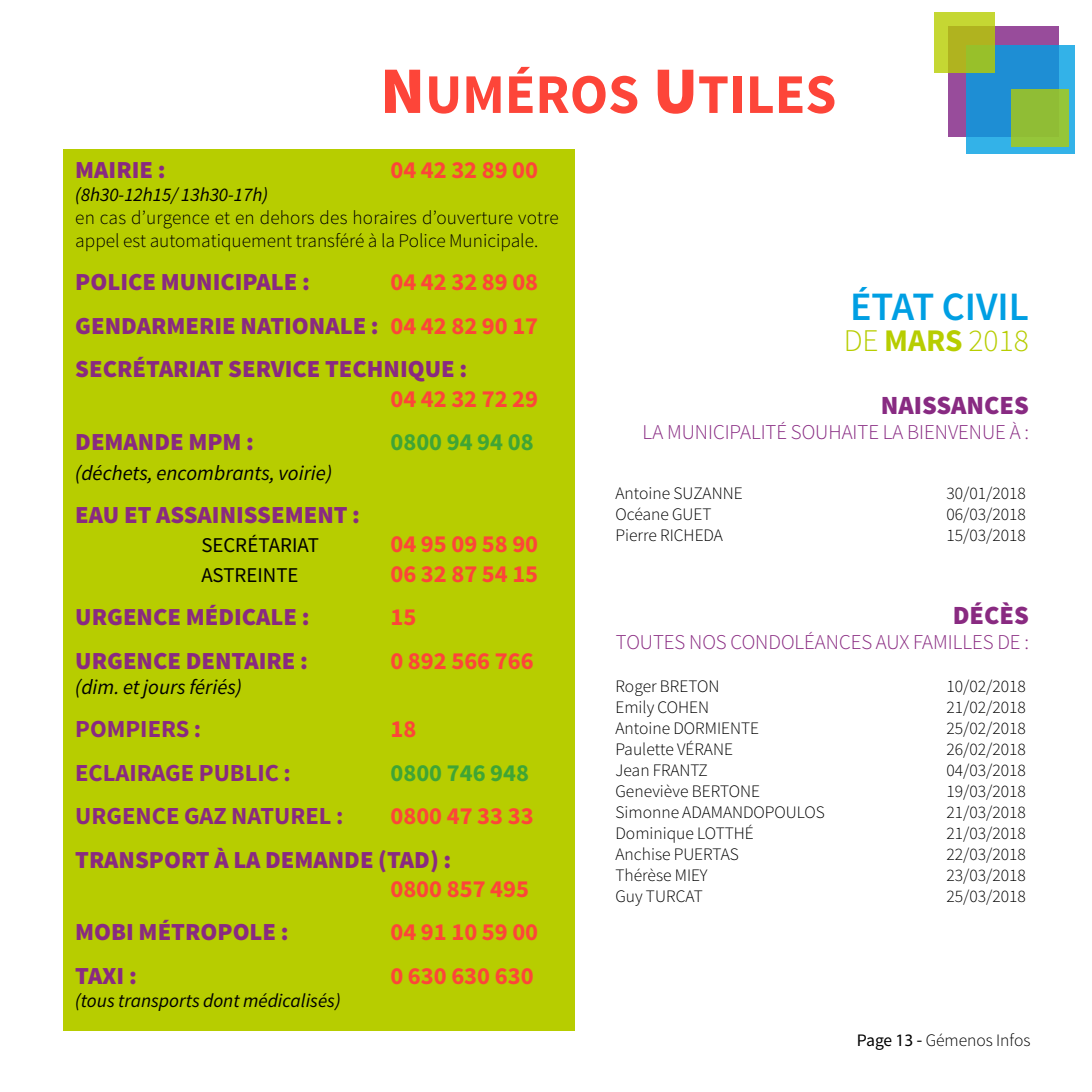
<style>
.page{position:relative;width:1092px;height:1092px;background:#fff}
.page>*{position:absolute;margin:0;border:0;box-sizing:border-box;transform-origin:0 0}
.t1{font:700 56px "Source Sans Pro";color:#fd4539}
.t2{font:600 40.25px "Source Sans Pro";color:#009fe3}
.t3{font:300 31.5px "Source Sans Pro";color:#b7cd00}
.t4{font:900 26.25px "Source Sans Pro";color:#882a82}
.t5{font:900 26.25px "Source Sans Pro";color:#892a81}
.t6{font:900 24.5px/43.4px "Source Sans Pro";color:#892a81;text-align:justify}
.t7{font:700 24.5px "Source Sans Pro";color:#fd4539}
.t8{font:700 24.5px "Source Sans Pro";color:#892a81}
.t9{font:700 24.5px "Source Sans Pro";color:#3fa535}
.t10{font:italic 21px "Source Sans Pro";color:#000}
.t11{font:300 21px "Source Sans Pro";color:#892a81}
.t12{font:300 21px "Source Sans Pro";color:#882a82}
.t13{font:21px "Source Sans Pro";color:#000}
.t14{font:300 19.25px/23.1px "Source Sans Pro";color:#000}
.t15{font:italic 19.25px "Source Sans Pro";color:#000}
.t16{font:300 17.5px "Source Sans Pro";color:#000}
.s1{font-weight:900;font-size:66.5px}
.s2{font-weight:700;color:#fd4539}
.s3{font-weight:700}
.s4{font-weight:400}
.s5{font-family:"Myriad Pro";font-weight:400}
</style>
<div class="page">
<div style="left:63px;top:149px;width:511px;height:881px;background:#b7cd00"></div>
<div style="left:947px;top:26px;width:111px;height:111px;background:#984c9b"></div>
<svg style="left:966px;top:45px;width:109px;height:109px;background:#2699d6"></svg>
<div style="left:1011px;top:89px;width:57px;height:57px;background:#90bd35"></div>
<svg style="left:934px;top:12px;width:60px;height:60px;background:#b3c429"></svg>
<h1 class="t1" style="left:380px;top:58px;width:457px"><span class="s1">N</span>UMÉROS <span class="s1">U</span>TILES</h1>
<h3 class="t6" style="left:75px;top:149px;width:92px">MAIRIE :</h3>
<h3 class="t7" style="left:390px;top:154px;width:149px">04 42 32 89 00</h3>
<p class="t15" style="left:75px;top:182px;width:194px">(8h30-12h15/ 13h30-17h)</p>
<p class="t14" style="left:75px;top:206px;width:485px">en cas d’urgence et en dehors des horaires d’ouverture votre appel est automatiquement transféré à la Police Municipale.</p>
<h3 class="t6" style="left:75px;top:262px;width:236px">POLICE MUNICIPALE :</h3>
<h3 class="t6" style="left:75px;top:262px;width:464px;text-indent:315px"><span class="s2">04 42 32 89 08<br></span>GENDARMERIE NATIONALE : <span class="s2">04 42 82 90 17<br></span>SECRÉTARIAT SERVICE TECHNIQUE :</h3>
<h3 class="t7" style="left:390px;top:383px;width:149px">04 42 32 72 29</h3>
<h3 class="t6" style="left:75px;top:421px;width:180px">DEMANDE MPM :</h3>
<h3 class="t9" style="left:390px;top:426px;width:145px">0800 94 94 08</h3>
<p class="t10" style="left:75px;top:459px;width:258px">(déchets, encombrants, voirie)</p>
<h3 class="t6" style="left:75px;top:494px;width:286px">EAU ET ASSAINISSEMENT :</h3>
<p class="t13" style="left:201px;top:532px;width:119px">SECRÉTARIAT</p>
<h3 class="t7" style="left:390px;top:528px;width:149px">04 95 09 58 90</h3>
<p class="t13" style="left:201px;top:562px;width:99px">ASTREINTE</p>
<h3 class="t7" style="left:390px;top:558px;width:149px">06 32 87 54 15</h3>
<h3 class="t6" style="left:75px;top:596px;width:236px">URGENCE MÉDICALE :</h3>
<h3 class="t7" style="left:390px;top:601px;width:27px">15</h3>
<h3 class="t6" style="left:75px;top:640px;width:234px">URGENCE DENTAIRE :</h3>
<h3 class="t7" style="left:390px;top:644px;width:145px">0 892 566 766</h3>
<p class="t10" style="left:75px;top:674px;width:168px">(dim. et jours fériés)</p>
<h3 class="t8" style="left:75px;top:713px;width:127px">POMPIERS :</h3>
<h3 class="t7" style="left:390px;top:713px;width:27px">18</h3>
<h3 class="t8" style="left:75px;top:756px;width:217px">ECLAIRAGE PUBLIC :</h3>
<h3 class="t9" style="left:390px;top:756px;width:140px">0800 746 948</h3>
<h3 class="t8" style="left:75px;top:800px;width:270px">URGENCE GAZ NATUREL :</h3>
<h3 class="t7" style="left:390px;top:800px;width:145px">0800 47 33 33</h3>
<h3 class="t6" style="left:75px;top:838px;width:377px">TRANSPORT À LA DEMANDE (TAD) :</h3>
<h3 class="t7" style="left:390px;top:873px;width:140px">0800 857 495</h3>
<h3 class="t6" style="left:75px;top:911px;width:215px">MOBI MÉTROPOLE :</h3>
<h3 class="t7" style="left:390px;top:916px;width:149px">04 91 10 59 00</h3>
<h3 class="t6" style="left:75px;top:955px;width:63px">TAXI :</h3>
<h3 class="t7" style="left:390px;top:959px;width:145px">0 630 630 630</h3>
<p class="t15" style="left:75px;top:988px;width:267px">(tous transports dont médicalisés)</p>
<h2 class="t2" style="left:850px;top:281px;width:180px">ÉTAT CIVIL</h2>
<h3 class="t3" style="left:843px;top:321px;width:187px">DE <span class="s3">MARS</span> 2018</h3>
<h3 class="t4" style="left:880px;top:388px;width:150px">NAISSANCES</h3>
<p class="t12" style="left:642px;top:419px;width:388px">LA MUNICIPALITÉ SOUHAITE LA BIENVENUE À :</p>
<p class="t16" style="left:615px;top:483px;width:129px">Antoine SUZANNE</p>
<p class="t16" style="left:946px;top:483px;width:81px">30/01/2018</p>
<p class="t16" style="left:615px;top:504px;width:98px">Océane GUET</p>
<p class="t16" style="left:946px;top:504px;width:81px">06/03/2018</p>
<p class="t16" style="left:615px;top:525px;width:109px">Pierre RICHEDA</p>
<p class="t16" style="left:946px;top:525px;width:81px">15/03/2018</p>
<h3 class="t5" style="left:952px;top:598px;width:78px">DÉCÈS</h3>
<p class="t11" style="left:616px;top:629px;width:414px">TOUTES NOS CONDOLÉANCES AUX FAMILLES DE :</p>
<p class="t16" style="left:615px;top:675px;width:105px">Roger BRETON</p>
<p class="t16" style="left:946px;top:675px;width:81px">10/02/2018</p>
<p class="t16" style="left:615px;top:696px;width:95px">Emily COHEN</p>
<p class="t16" style="left:946px;top:696px;width:81px">21/02/2018</p>
<p class="t16" style="left:615px;top:717px;width:145px">Antoine DORMIENTE</p>
<p class="t16" style="left:946px;top:717px;width:81px">25/02/2018</p>
<p class="t16" style="left:615px;top:738px;width:119px">Paulette VÉRANE</p>
<p class="t16" style="left:946px;top:738px;width:81px">26/02/2018</p>
<p class="t16" style="left:615px;top:759px;width:94px">Jean FRANTZ</p>
<p class="t16" style="left:946px;top:759px;width:81px">04/03/2018</p>
<p class="t16" style="left:615px;top:780px;width:146px">Geneviève BERTONE</p>
<p class="t16" style="left:946px;top:780px;width:81px">19/03/2018</p>
<p class="t16" style="left:615px;top:801px;width:211px">Simonne ADAMANDOPOULOS</p>
<p class="t16" style="left:946px;top:801px;width:81px">21/03/2018</p>
<p class="t16" style="left:615px;top:822px;width:140px">Dominique LOTTHÉ</p>
<p class="t16" style="left:946px;top:822px;width:81px">21/03/2018</p>
<p class="t16" style="left:615px;top:843px;width:125px">Anchise PUERTAS</p>
<p class="t16" style="left:946px;top:843px;width:81px">22/03/2018</p>
<p class="t16" style="left:615px;top:864px;width:94px">Thérèse MIEY</p>
<p class="t16" style="left:946px;top:864px;width:81px">23/03/2018</p>
<p class="t16" style="left:615px;top:885px;width:89px">Guy TURCAT</p>
<p class="t16" style="left:946px;top:885px;width:81px">25/03/2018</p>
<p class="t16" style="left:856px;top:1029px;width:175px"><span class="s4">Page</span> <span class="s5">13 -</span> Gémenos Infos</p>
</div>
